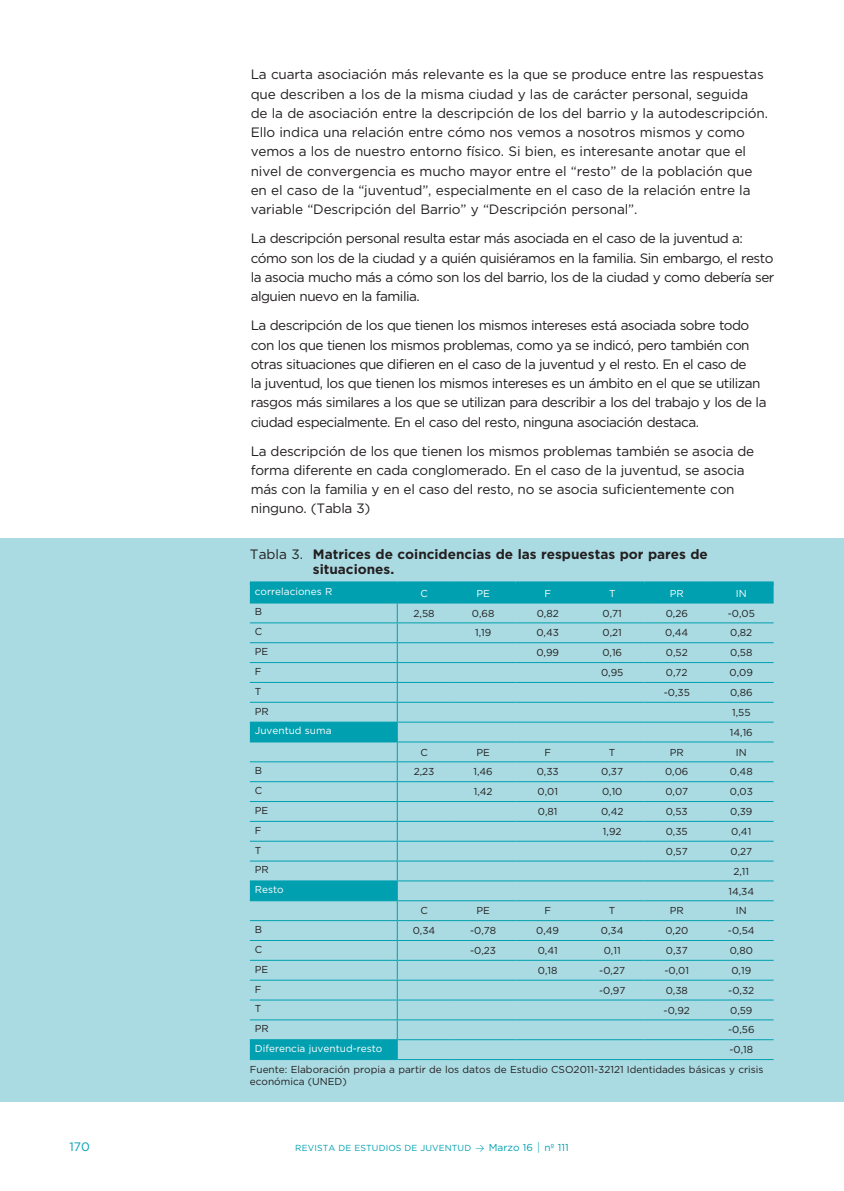
<style>
.page{position:relative;width:844px;height:1191px;background:#fff}
.page>*{position:absolute;margin:0;border:0;box-sizing:border-box;transform-origin:0 0}
.t1{font:13.65px/19.2px "Gotham";letter-spacing:-.02em;color:#231f20}
.t2{font:13.65px/19.2px "Gotham";letter-spacing:-.04em;color:#231f20}
.t3{font:700 13.65px/15.8px "Gotham";color:#231f20}
.t4{font:12.25px "Gotham";color:#00a0b0}
.t5{font:10.15px/19.2px "Gotham";color:#231f20}
.t6{font:10.15px "Gotham";color:#fff}
.t7{font:10.15px "Gotham";color:#00a0b0}
.t8{font:8.75px "Gotham";letter-spacing:.015em;color:#00a0b0}
.s1{font-weight:400}
.s2{font-family:"Bryant";font-size:11.9px}
</style>
<div class="page">
<div style="left:0;top:538px;width:843px;height:563px;background:#aadbe2"></div>
<hr style="left:843px;top:538px;width:1px;height:281px;background:#aadbe2">
<hr style="left:397px;top:1059px;width:54px;height:1px;background:#00a0b0">
<hr style="left:451px;top:1059px;width:64px;height:1px;background:#00a0b0">
<hr style="left:515px;top:1059px;width:65px;height:1px;background:#00a0b0">
<hr style="left:580px;top:1059px;width:64px;height:1px;background:#00a0b0">
<hr style="left:644px;top:1059px;width:64px;height:1px;background:#00a0b0">
<hr style="left:708px;top:1059px;width:65px;height:1px;background:#00a0b0">
<hr style="left:250px;top:1059px;width:147px;height:1px;background:#00a0b0">
<svg style="left:250px;top:581px;width:147px;height:2px"></svg>
<svg style="left:397px;top:581px;width:54px;height:2px"></svg>
<svg style="left:451px;top:581px;width:64px;height:2px"></svg>
<svg style="left:515px;top:581px;width:65px;height:2px"></svg>
<svg style="left:580px;top:581px;width:64px;height:2px"></svg>
<svg style="left:644px;top:581px;width:64px;height:2px"></svg>
<svg style="left:708px;top:581px;width:65px;height:2px"></svg>
<svg style="left:250px;top:583px;width:523px;height:476px"></svg>
<hr style="left:250px;top:602px;width:147px;height:1px;background:#00a0b0">
<hr style="left:397px;top:602px;width:54px;height:1px;background:#00a0b0">
<hr style="left:451px;top:602px;width:64px;height:1px;background:#00a0b0">
<hr style="left:515px;top:602px;width:65px;height:1px;background:#00a0b0">
<hr style="left:580px;top:602px;width:64px;height:1px;background:#00a0b0">
<hr style="left:644px;top:602px;width:64px;height:1px;background:#00a0b0">
<hr style="left:708px;top:602px;width:65px;height:1px;background:#00a0b0">
<p class="t1" style="left:251px;top:65px;width:518px">La cuarta asociación más relevante es la que se produce entre las respuestas que describen a los de la misma ciudad y las de carácter personal, seguida de la de asociación entre la descripción de los del barrio y la autodescripción.<br>Ello indica una relación entre cómo nos vemos a nosotros mismos y como vemos a los de nuestro entorno físico. Si bien, es interesante anotar que el nivel de convergencia es mucho mayor entre el “resto” de la población que en el caso de la “juventud”, especialmente en el caso de la relación entre la variable “Descripción del Barrio” y “Descripción personal”.</p>
<p class="t2" style="left:251px;top:229px;width:525px">La descripción personal resulta estar más asociada en el caso de la juventud a: cómo son los de la ciudad y a quién quisiéramos en la familia. Sin embargo, el resto la asocia mucho más a cómo son los del barrio, los de la ciudad y como debería ser alguien nuevo en la familia.</p>
<p class="t2" style="left:251px;top:315px;width:517px">La descripción de los que tienen los mismos intereses está asociada sobre todo con los que tienen los mismos problemas, como ya se indicó, pero también con otras situaciones que difieren en el caso de la juventud y el resto. En el caso de<br>la juventud, los que tienen los mismos intereses es un ámbito en el que se utilizan rasgos más similares a los que se utilizan para describir a los del trabajo y los de la ciudad especialmente. En el caso del resto, ninguna asociación destaca.</p>
<p class="t1" style="left:251px;top:441px;width:505px">La descripción de los que tienen los mismos problemas también se asocia de forma diferente en cada conglomerado. En el caso de la juventud, se asocia más con la familia y en el caso del resto, no se asocia suficientemente con ninguno. (Tabla 3)</p>
<p class="t3" style="left:313px;top:545px;width:396px;text-indent:-63px"><span class="s1">Tabla 3.</span> Matrices de coincidencias de las respuestas por pares de situaciones.</p>
<p class="t6" style="left:255px;top:586px;width:79px">correlaciones R</p>
<p class="t6" style="left:420px;top:587px;width:9px">C</p>
<p class="t6" style="left:476px;top:587px;width:15px">PE</p>
<p class="t6" style="left:544px;top:587px;width:8px">F</p>
<p class="t6" style="left:609px;top:587px;width:8px">T</p>
<p class="t6" style="left:669px;top:587px;width:15px">PR</p>
<p class="t6" style="left:735px;top:587px;width:12px">IN</p>
<p class="t5" style="left:255px;top:602px;width:9px">B</p>
<p class="t5" style="left:413px;top:603px;width:22px">2,58</p>
<p class="t5" style="left:472px;top:603px;width:24px">0,68</p>
<p class="t5" style="left:536px;top:603px;width:24px">0,82</p>
<p class="t5" style="left:602px;top:603px;width:21px">0,71</p>
<p class="t5" style="left:665px;top:603px;width:24px">0,26</p>
<p class="t5" style="left:727px;top:603px;width:29px">-0,05</p>
<p class="t5" style="left:255px;top:622px;width:9px">C</p>
<p class="t5" style="left:475px;top:623px;width:18px">1,19</p>
<p class="t5" style="left:536px;top:623px;width:24px">0,43</p>
<p class="t5" style="left:602px;top:623px;width:21px">0,21</p>
<p class="t5" style="left:665px;top:623px;width:25px">0,44</p>
<p class="t5" style="left:730px;top:623px;width:24px">0,82</p>
<p class="t5" style="left:255px;top:641px;width:15px">PE</p>
<p class="t5" style="left:536px;top:643px;width:24px">0,99</p>
<p class="t5" style="left:602px;top:643px;width:21px">0,16</p>
<p class="t5" style="left:665px;top:643px;width:23px">0,52</p>
<p class="t5" style="left:730px;top:643px;width:24px">0,58</p>
<p class="t5" style="left:255px;top:661px;width:8px">F</p>
<p class="t5" style="left:601px;top:663px;width:24px">0,95</p>
<p class="t5" style="left:665px;top:663px;width:23px">0,72</p>
<p class="t5" style="left:729px;top:663px;width:25px">0,09</p>
<p class="t5" style="left:255px;top:681px;width:8px">T</p>
<p class="t5" style="left:663px;top:682px;width:28px">-0,35</p>
<p class="t5" style="left:729px;top:682px;width:24px">0,86</p>
<p class="t5" style="left:255px;top:701px;width:15px">PR</p>
<p class="t5" style="left:732px;top:702px;width:20px">1,55</p>
<p class="t6" style="left:255px;top:725px;width:78px">Juventud suma</p>
<p class="t5" style="left:729px;top:722px;width:24px">14,16</p>
<p class="t5" style="left:420px;top:742px;width:9px">C</p>
<p class="t5" style="left:476px;top:742px;width:15px">PE</p>
<p class="t5" style="left:544px;top:742px;width:8px">F</p>
<p class="t5" style="left:608px;top:742px;width:8px">T</p>
<p class="t5" style="left:669px;top:742px;width:15px">PR</p>
<p class="t5" style="left:735px;top:742px;width:12px">IN</p>
<p class="t5" style="left:255px;top:760px;width:9px">B</p>
<p class="t5" style="left:413px;top:762px;width:22px">2,23</p>
<p class="t5" style="left:473px;top:762px;width:21px">1,46</p>
<p class="t5" style="left:536px;top:762px;width:23px">0,33</p>
<p class="t5" style="left:601px;top:762px;width:23px">0,37</p>
<p class="t5" style="left:665px;top:762px;width:25px">0,06</p>
<p class="t5" style="left:729px;top:762px;width:24px">0,48</p>
<p class="t5" style="left:255px;top:780px;width:9px">C</p>
<p class="t5" style="left:473px;top:782px;width:20px">1,42</p>
<p class="t5" style="left:537px;top:782px;width:22px">0,01</p>
<p class="t5" style="left:602px;top:782px;width:22px">0,10</p>
<p class="t5" style="left:665px;top:782px;width:24px">0,07</p>
<p class="t5" style="left:729px;top:782px;width:25px">0,03</p>
<p class="t5" style="left:255px;top:800px;width:15px">PE</p>
<p class="t5" style="left:537px;top:801px;width:21px">0,81</p>
<p class="t5" style="left:601px;top:801px;width:24px">0,42</p>
<p class="t5" style="left:665px;top:801px;width:23px">0,53</p>
<p class="t5" style="left:730px;top:801px;width:24px">0,39</p>
<p class="t5" style="left:255px;top:820px;width:8px">F</p>
<p class="t5" style="left:602px;top:821px;width:20px">1,92</p>
<p class="t5" style="left:665px;top:821px;width:23px">0,35</p>
<p class="t5" style="left:731px;top:821px;width:22px">0,41</p>
<p class="t5" style="left:255px;top:840px;width:8px">T</p>
<p class="t5" style="left:665px;top:841px;width:23px">0,57</p>
<p class="t5" style="left:730px;top:841px;width:23px">0,27</p>
<p class="t5" style="left:255px;top:860px;width:15px">PR</p>
<p class="t5" style="left:733px;top:861px;width:17px">2,11</p>
<p class="t6" style="left:255px;top:884px;width:30px">Resto</p>
<p class="t5" style="left:728px;top:881px;width:27px">14,34</p>
<p class="t5" style="left:420px;top:901px;width:9px">C</p>
<p class="t5" style="left:476px;top:901px;width:15px">PE</p>
<p class="t5" style="left:544px;top:901px;width:8px">F</p>
<p class="t5" style="left:608px;top:901px;width:8px">T</p>
<p class="t5" style="left:669px;top:901px;width:15px">PR</p>
<p class="t5" style="left:735px;top:901px;width:12px">IN</p>
<p class="t5" style="left:255px;top:919px;width:9px">B</p>
<p class="t5" style="left:412px;top:921px;width:24px">0,34</p>
<p class="t5" style="left:470px;top:921px;width:28px">-0,78</p>
<p class="t5" style="left:536px;top:921px;width:24px">0,49</p>
<p class="t5" style="left:600px;top:921px;width:24px">0,34</p>
<p class="t5" style="left:665px;top:921px;width:24px">0,20</p>
<p class="t5" style="left:727px;top:921px;width:28px">-0,54</p>
<p class="t5" style="left:255px;top:939px;width:9px">C</p>
<p class="t5" style="left:470px;top:940px;width:27px">-0,23</p>
<p class="t5" style="left:537px;top:940px;width:22px">0,41</p>
<p class="t5" style="left:603px;top:940px;width:18px">0,11</p>
<p class="t5" style="left:665px;top:940px;width:23px">0,37</p>
<p class="t5" style="left:729px;top:940px;width:25px">0,80</p>
<p class="t5" style="left:255px;top:959px;width:15px">PE</p>
<p class="t5" style="left:537px;top:960px;width:21px">0,18</p>
<p class="t5" style="left:599px;top:960px;width:27px">-0,27</p>
<p class="t5" style="left:664px;top:960px;width:26px">-0,01</p>
<p class="t5" style="left:731px;top:960px;width:21px">0,19</p>
<p class="t5" style="left:255px;top:979px;width:8px">F</p>
<p class="t5" style="left:599px;top:980px;width:28px">-0,97</p>
<p class="t5" style="left:665px;top:980px;width:24px">0,38</p>
<p class="t5" style="left:728px;top:980px;width:27px">-0,32</p>
<p class="t5" style="left:255px;top:999px;width:8px">T</p>
<p class="t5" style="left:663px;top:1000px;width:28px">-0,92</p>
<p class="t5" style="left:730px;top:1000px;width:24px">0,59</p>
<p class="t5" style="left:255px;top:1018px;width:15px">PR</p>
<p class="t5" style="left:727px;top:1020px;width:28px">-0,56</p>
<p class="t6" style="left:255px;top:1042px;width:129px">Diferencia juventud-resto</p>
<p class="t5" style="left:250px;top:1040px;width:515px;text-indent:479px">-0,18<br>Fuente: Elaboración propia a partir de los datos de Estudio CSO2011-32121 Identidades básicas y crisis</p>
<p class="t5" style="left:250px;top:1071px;width:98px">económica (UNED)</p>
<p class="t4" style="left:69px;top:1139px;width:22px">170</p>
<p class="t8" style="left:295px;top:1143px;width:26px">Revista</p>
<p class="t8" style="left:338px;top:1143px;width:29px">de Estudi</p>
<p class="t8" style="left:388px;top:1143px;width:58px">osde juventud</p>
<p class="t7" style="left:474px;top:1141px;width:95px"><span class="s2">≥</span> Marzo 16 <span class="s2">|</span> nº 111</p>
</div>
